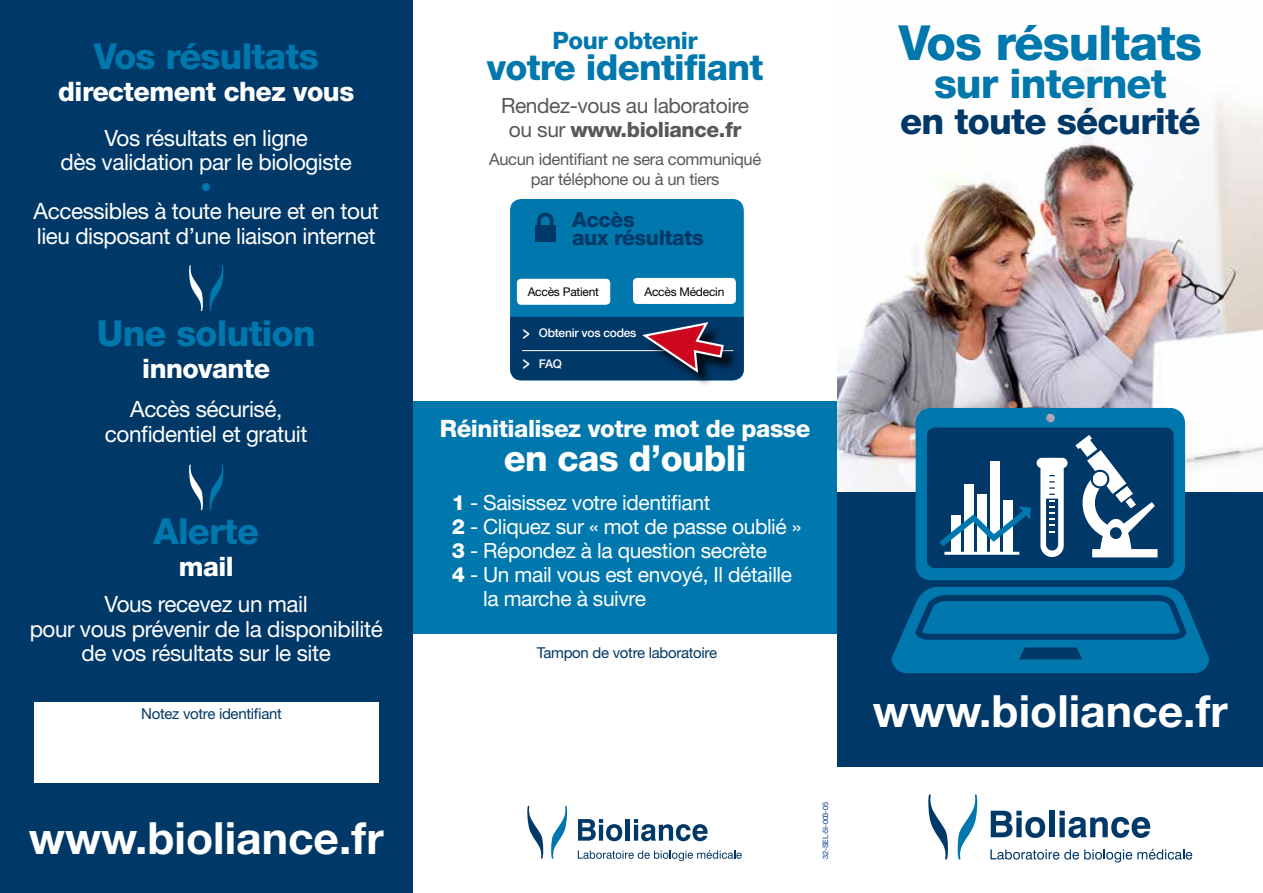
<style>
.page{position:relative;width:1263px;height:893px;background:#fff}
.page>*{position:absolute;margin:0;border:0;box-sizing:border-box;transform-origin:0 0}
.t1{font:800 48.45px "Helvetica Neue LT Std";letter-spacing:-.02em;color:#0077ad}
.t2{font:700 44.55px "Helvetica Neue LT Std";color:#fff}
.t3{font:800 40.95px "Helvetica Neue LT Std";letter-spacing:-.02em;color:#0077ad}
.t4{font:800 36.15px "Helvetica Neue LT Std";letter-spacing:-.02em;color:#003867}
.t5{font:800 36px "Helvetica Neue LT Std";letter-spacing:-.02em;color:#0077ad}
.t6{font:800 36px "Helvetica Neue LT Std";letter-spacing:-.02em;color:#fff}
.t7{font:800 35.85px "Helvetica Neue LT Std";letter-spacing:-.02em;color:#0077ad}
.t8{font:800 26.85px "Helvetica Neue LT Std";letter-spacing:-.02em;color:#fff}
.t9{font:800 24px "Helvetica Neue LT Std";letter-spacing:-.02em;color:#fff}
.t10{font:800 24px "Helvetica Neue LT Std";letter-spacing:-.02em;color:#0077ad}
.t11{font:22.5px/24.5px "Helvetica Neue LT Std";letter-spacing:-.02em;color:#fff;text-align:center}
.t12{font:22.5px "Helvetica Neue LT Std";color:#0077ad}
.t13{font:21px "Helvetica Neue LT Std";letter-spacing:-.02em;color:#fff}
.t14{font:21px/24px "Helvetica Neue LT Std";letter-spacing:-.02em;color:#58585a;text-align:center}
.t15{font:800 21px/18px "Helvetica Neue LT Std";letter-spacing:-.02em;color:#003867}
.t16{font:16.5px/19.5px "Helvetica Neue LT Std";letter-spacing:-.02em;color:#58585a;text-align:center}
.t17{font:15px "Helvetica Neue LT Std";letter-spacing:-.02em;color:#003867}
.t18{font:12px "Helvetica Neue LT Std";letter-spacing:-.02em;color:#000}
.t19{font:500 12px "Helvetica Neue LT Std";letter-spacing:-.02em;color:#fff}
.t20{font:7.5px "Helvetica Neue LT Std";letter-spacing:-.03em;color:#003882}
.s1{font-weight:800}
.s2{font-size:19.5px}
</style>
<div class="page">
<div style="left:510px;top:199px;width:234px;height:181px;background:#0077ad;border-radius:11px"></div>
<div style="left:633px;top:278px;width:103px;height:26px;background:#fff;border-radius:4px"></div>
<div style="left:517px;top:279px;width:93px;height:26px;background:#fff;border-radius:4px"></div>
<div style="left:535px;top:225px;width:21px;height:16px;background:#003867"></div>
<svg style="left:537px;top:212px;width:17px;height:13px"></svg>
<div style="left:412px;top:401px;width:426px;height:233px;background:#0077ad"></div>
<div style="left:838px;top:446px;width:425px;height:321px;background:#003867"></div>
<img style="left:838px;top:84px;width:425px;height:408px">
<svg style="left:991px;top:811px;width:54px;height:27px"></svg>
<div style="left:1049px;top:811px;width:6px;height:26px;background:#003867"></div>
<svg style="left:1059px;top:811px;width:91px;height:27px"></svg>
<svg style="left:928px;top:794px;width:20px;height:66px"></svg>
<svg style="left:957px;top:794px;width:20px;height:66px"></svg>
<svg style="left:990px;top:849px;width:202px;height:13px"></svg>
<svg style="left:578px;top:819px;width:44px;height:22px"></svg>
<hr style="left:626px;top:819px;width:4px;height:22px;background:#003867">
<svg style="left:634px;top:819px;width:73px;height:22px"></svg>
<svg style="left:527px;top:806px;width:16px;height:53px"></svg>
<svg style="left:551px;top:806px;width:16px;height:53px"></svg>
<svg style="left:578px;top:850px;width:164px;height:11px"></svg>
<svg style="left:916px;top:408px;width:269px;height:172px"></svg>
<svg style="left:891px;top:587px;width:318px;height:86px"></svg>
<svg style="left:1075px;top:435px;width:82px;height:122px"></svg>
<svg style="left:1037px;top:458px;width:30px;height:99px"></svg>
<div style="left:0;top:0;width:412px;height:893px;background:#003867"></div>
<div style="left:34px;top:703px;width:344px;height:80px;background:#fff"></div>
<svg style="left:189px;top:464px;width:14px;height:46px"></svg>
<svg style="left:210px;top:464px;width:14px;height:46px"></svg>
<svg style="left:189px;top:265px;width:14px;height:46px"></svg>
<svg style="left:210px;top:265px;width:14px;height:46px"></svg>
<div style="left:964px;top:484px;width:9px;height:69px;background:#fff"></div>
<div style="left:951px;top:515px;width:9px;height:38px;background:#fff"></div>
<div style="left:977px;top:495px;width:10px;height:58px;background:#fff"></div>
<div style="left:990px;top:462px;width:10px;height:91px;background:#fff"></div>
<div style="left:1004px;top:501px;width:9px;height:52px;background:#fff"></div>
<hr style="left:944px;top:552px;width:75px;height:3px;background:#fff">
<svg style="left:939px;top:506px;width:92px;height:40px"></svg>
<div style="left:645px;top:325px;width:94px;height:63px;background:#000;opacity:.75"></div>
<svg style="left:510px;top:317px;width:234px;height:63px;background:#1d3a64"></svg>
<h3 class="t7" style="left:94px;top:35px;width:226px">Vos résultats</h3>
<p class="t8" style="left:58px;top:75px;width:298px">directement chez vous</p>
<p class="t11" style="left:60px;top:125px;width:293px">Vos résultats en ligne<br>dès validation par le biologiste</p>
<p class="t12" style="left:201px;top:173px;width:13px">•</p>
<p class="t11" style="left:34px;top:199px;width:347px;text-align:left">Accessibles à toute heure et en tout lieu disposant d’une liaison internet</p>
<h3 class="t7" style="left:97px;top:312px;width:220px">Une solution</h3>
<p class="t8" style="left:142px;top:353px;width:129px">innovante</p>
<p class="t11" style="left:105px;top:397px;width:204px">Accès sécurisé, confidentiel et gratuit</p>
<h3 class="t7" style="left:154px;top:510px;width:107px">Alerte</h3>
<p class="t8" style="left:179px;top:551px;width:57px">mail</p>
<p class="t11" style="left:30px;top:592px;width:355px">Vous recevez un mail<br>pour vous prévenir de la disponibilité de vos résultats sur le site</p>
<p class="t17" style="left:141px;top:704px;width:142px">Notez votre identifiant</p>
<h2 class="t2" style="left:29px;top:811px;width:356px">www.bioliance.fr</h2>
<p class="t10" style="left:553px;top:26px;width:146px">Pour obtenir</p>
<h3 class="t5" style="left:487px;top:46px;width:278px">votre identifiant</h3>
<p class="t14" style="left:501px;top:93px;width:250px">Rendez-vous au laboratoire ou sur <span class="s1">www.bioliance.fr</span></p>
<p class="t16" style="left:489px;top:149px;width:274px">Aucun identifiant ne sera communiqué par téléphone ou à un tiers</p>
<p class="t15" style="left:572px;top:210px;width:133px">Accès<br>aux résultats</p>
<p class="t18" style="left:528px;top:284px;width:73px">Accès Patient</p>
<p class="t19" style="left:523px;top:326px;width:115px"><span class="s2">&gt;</span> Obtenir vos codes</p>
<p class="t19" style="left:523px;top:356px;width:41px"><span class="s2">&gt;</span> FAQ</p>
<p class="t18" style="left:644px;top:284px;width:81px">Accès Médecin</p>
<p class="t9" style="left:440px;top:414px;width:372px">Réinitialisez votre mot de passe</p>
<h3 class="t6" style="left:504px;top:437px;width:244px">en cas d’oubli</h3>
<p class="t13" style="left:452px;top:490px;width:260px"><span class="s1">1</span> - Saisissez votre identifiant</p>
<p class="t13" style="left:452px;top:514px;width:351px"><span class="s1">2</span> - Cliquez sur « mot de passe oublié »</p>
<p class="t13" style="left:452px;top:538px;width:317px"><span class="s1">3</span> - Répondez à la question secrète</p>
<p class="t13" style="left:452px;top:562px;width:342px"><span class="s1">4</span> - Un mail vous est envoyé, Il détaille</p>
<p class="t13" style="left:483px;top:586px;width:164px">la marche à suivre</p>
<p class="t17" style="left:537px;top:644px;width:182px">Tampon de votre laboratoire</p>
<p class="t20" style="left:821px;top:859px;width:59px;rotate:-90deg">32-SEL-5I-003-05</p>
<h1 class="t1" style="left:899px;top:14px;width:305px">Vos résultats</h1>
<h3 class="t3" style="left:934px;top:59px;width:234px">sur internet</h3>
<h3 class="t4" style="left:900px;top:100px;width:302px">en toute sécurité</h3>
<h2 class="t2" style="left:873px;top:684px;width:356px">www.bioliance.fr</h2>
</div>
